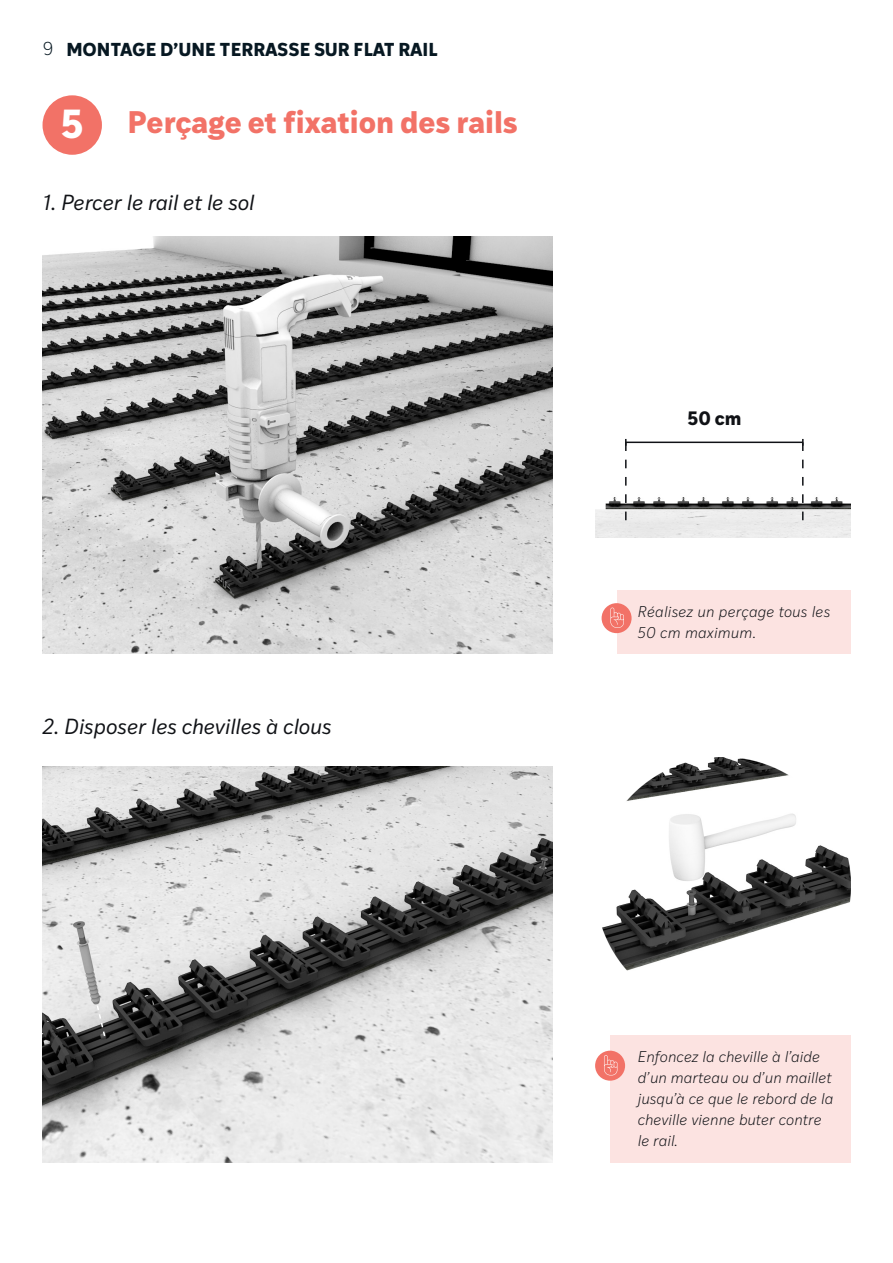
<style>
.page{position:relative;width:893px;height:1263px;background:#fff}
.page>*{position:absolute;margin:0;border:0;box-sizing:border-box;transform-origin:0 0}
.t1{font:700 39px "Ivy Style Sans";color:#fff}
.t2{font:700 30px "Ivy Style Sans";letter-spacing:-.01em;color:#f27267}
.t3{font:italic 21px "Ivy Style Sans";color:#101216}
.t4{font:700 18.6px "Ivy Style Sans";color:#101216}
.t5{font:700 18px "Ivy Style Sans";color:#071822}
.t6{font:300 18px "Ivy Style Sans";color:#071822}
.t7{font:italic 300 15px/21px "Ivy Style Sans";letter-spacing:.01em;color:#101216}
</style>
<div class="page">
<img style="left:43px;top:766px;width:510px;height:397px">
<img style="left:602px;top:758px;width:248px;height:213px">
<div style="left:610px;top:1036px;width:240px;height:127px;background:#fce3e1"></div>
<div style="left:595px;top:1051px;width:30px;height:30px;background:#f27267;border-radius:50%"></div>
<svg style="left:604px;top:1055px;width:13px;height:20px"></svg>
<svg style="left:96px;top:1004px;width:10px;height:34px"></svg>
<div style="left:617px;top:590px;width:233px;height:64px;background:#fce3e1"></div>
<div style="left:602px;top:603px;width:30px;height:30px;background:#f27267;border-radius:50%"></div>
<svg style="left:610px;top:608px;width:14px;height:20px"></svg>
<div style="left:43px;top:95px;width:59px;height:60px;background:#f27267;border-radius:50%"></div>
<img style="left:43px;top:237px;width:510px;height:417px">
<img style="left:595px;top:438px;width:255px;height:99px">
<hr style="left:626px;top:442px;width:177px;height:1px;background:#101216">
<svg style="left:625px;top:439px;width:2px;height:81px"></svg>
<svg style="left:802px;top:439px;width:2px;height:81px"></svg>
<p class="t6" style="left:43px;top:36px;width:12px">9</p>
<p class="t5" style="left:66px;top:35px;width:373px">MONTAGE D’UNE TERRASSE SUR FLAT RAIL</p>
<p class="t1" style="left:60px;top:92px;width:25px">5</p>
<p class="t2" style="left:128px;top:97px;width:392px">Perçage et fixation des rails</p>
<p class="t3" style="left:43px;top:187px;width:213px">1. Percer le rail et le sol</p>
<p class="t3" style="left:43px;top:711px;width:290px">2. Disposer les chevilles à clous</p>
<p class="t4" style="left:687px;top:403px;width:56px">50 cm</p>
<p class="t7" style="left:638px;top:600px;width:194px">Réalisez un perçage tous les<br>50 cm maximum.</p>
<p class="t7" style="left:638px;top:1045px;width:197px">Enfoncez la cheville à l’aide d’un marteau ou d’un maillet jusqu’à ce que le rebord de la cheville vienne buter contre le rail.</p>
</div>
